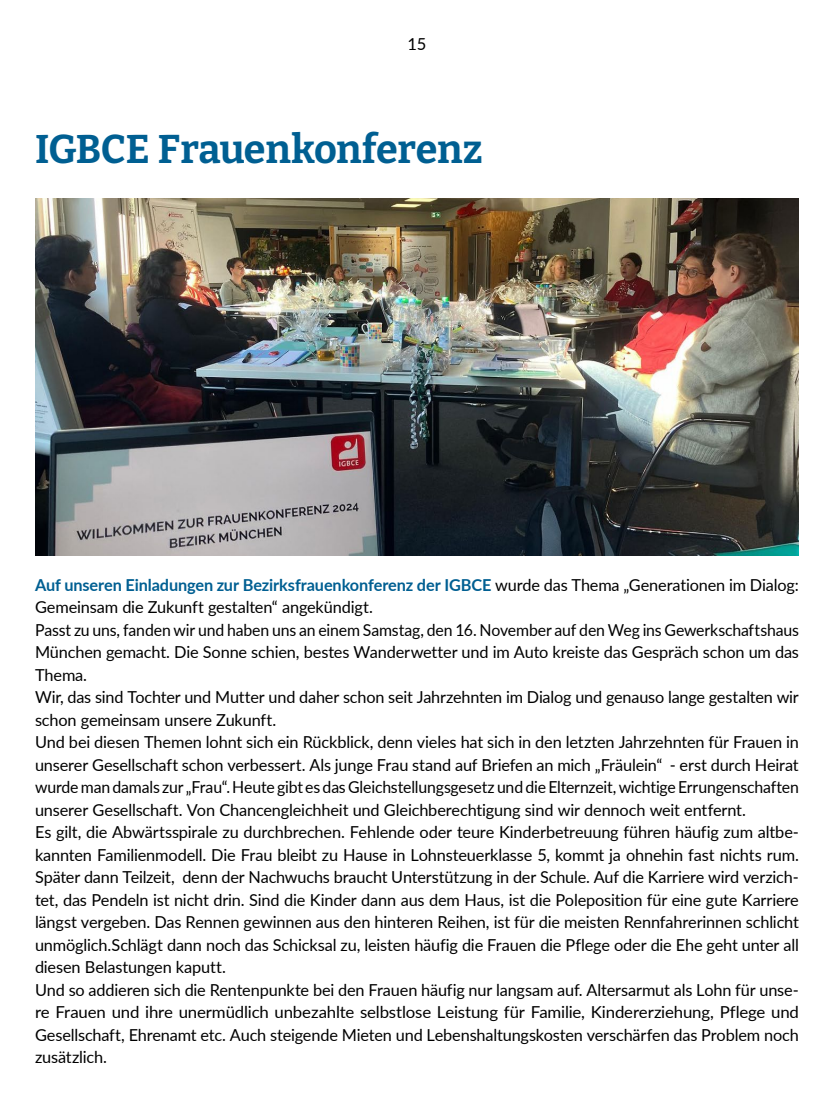
<style>
.page{position:relative;width:834px;height:1112px;background:#fff}
.page>*{position:absolute;margin:0;border:0;box-sizing:border-box;transform-origin:0 0}
.Überschrift-80pt{font:700 40px "Bitter";letter-spacing:-.01em;color:#005f92}
.Grundschrift{font:16.5px/22.5px "Lato";letter-spacing:-.01em;color:#000;text-align:justify}
.Grundschrift-2{font:16.5px/22.5px "Lato";letter-spacing:-.01em;color:#000;text-align:justify;scale:.96 1}
.s1{font-weight:700;color:#005f92}
</style>
<div class="page">
<img style="left:35px;top:198px;width:764px;height:358px">
<p class="Grundschrift" style="left:408px;top:32px;width:20px">15</p>
<p class="Überschrift-80pt" style="left:35px;top:117px;width:449px">IGBCE Frauenkonferenz</p>
<p class="Grundschrift" style="left:35px;top:573px;width:765px"><span class="s1">Auf unseren Einladungen zur Bezirksfrauenkonferenz der IGBCE</span> wurde das Thema „Generationen im Dialog:<br>Gemeinsam die Zukunft gestalten“ angekündigt.</p>
<p class="Grundschrift-2" style="left:35px;top:618px;width:797px">Passt zu uns, fanden wir und haben uns an einem Samstag, den 16. November auf den Weg ins Gewerkschaftshaus München gemacht. Die Sonne schien, bestes Wanderwetter und im Auto kreiste das Gespräch schon um das Thema.</p>
<p class="Grundschrift" style="left:35px;top:685px;width:765px">Wir, das sind Tochter und Mutter und daher schon seit Jahrzehnten im Dialog und genauso lange gestalten wir schon gemeinsam unsere Zukunft.</p>
<p class="Grundschrift" style="left:35px;top:730px;width:765px">Und bei diesen Themen lohnt sich ein Rückblick, denn vieles hat sich in den letzten Jahrzehnten für Frauen in unserer Gesellschaft schon verbessert. Als junge Frau stand auf Briefen an mich „Fräulein“ - erst durch Heirat wurde man damals zur „Frau“. Heute gibt es das Gleichstellungsgesetz und die Elternzeit, wichtige Errungenschaften unserer Gesellschaft. Von Chancengleichheit und Gleichberechtigung sind wir dennoch weit entfernt.</p>
<p class="Grundschrift" style="left:35px;top:820px;width:765px">Es gilt, die Abwärtsspirale zu durchbrechen. Fehlende oder teure Kinderbetreuung führen häufig zum altbe&shy;kannten Familienmodell. Die Frau bleibt zu Hause in Lohnsteuerklasse 5, kommt ja ohnehin fast nichts rum.<br>Später dann Teilzeit, denn der Nachwuchs braucht Unterstützung in der Schule. Auf die Karriere wird verzich&shy;tet, das Pendeln ist nicht drin. Sind die Kinder dann aus dem Haus, ist die Poleposition für eine gute Karriere längst vergeben. Das Rennen gewinnen aus den hinteren Reihen, ist für die meisten Rennfahrerinnen schlicht unmöglich.Schlägt dann noch das Schicksal zu, leisten häufig die Frauen die Pflege oder die Ehe geht unter all diesen Belastungen kaputt.</p>
<p class="Grundschrift" style="left:35px;top:978px;width:766px">Und so addieren sich die Rentenpunkte bei den Frauen häufig nur langsam auf. Altersarmut als Lohn für unse&shy;re Frauen und ihre unermüdlich unbezahlte selbstlose Leistung für Familie, Kindererziehung, Pflege und Gesellschaft, Ehrenamt etc. Auch steigende Mieten und Lebenshaltungskosten verschärfen das Problem noch zusätzlich.</p>
</div>
